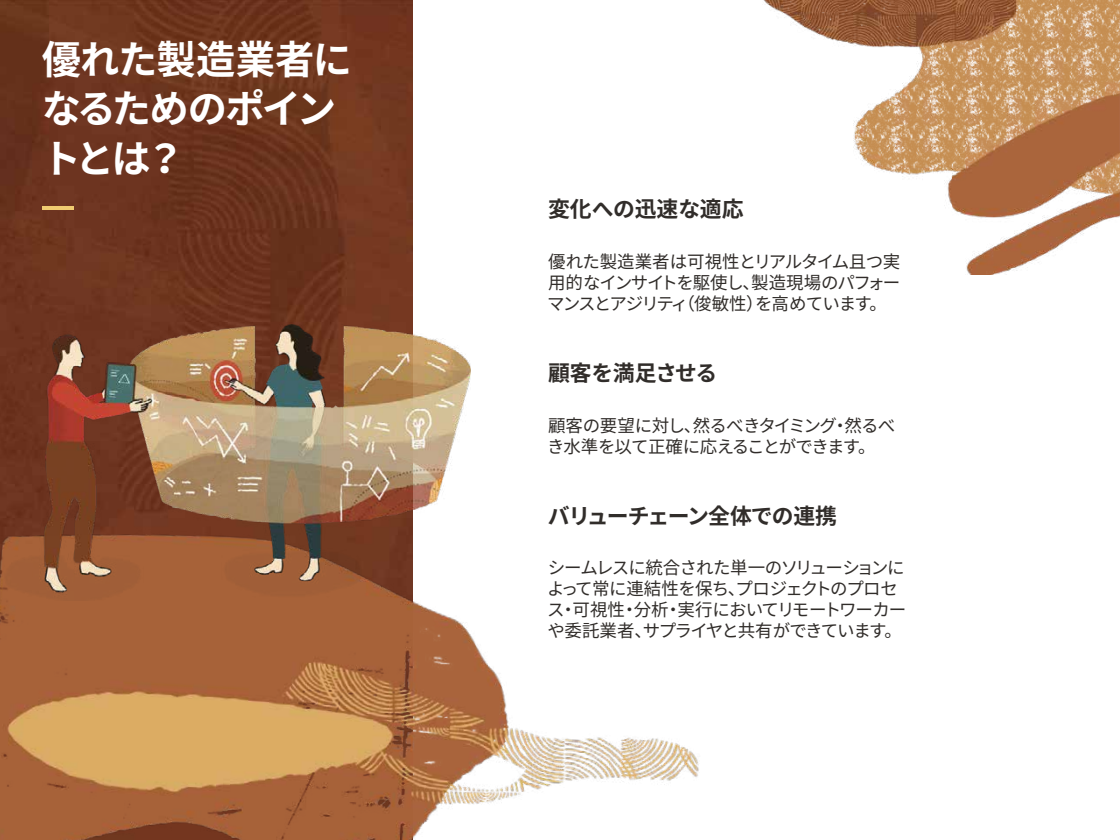
<style>
.page{position:relative;width:1120px;height:840px;background:#fff}
.page>*{position:absolute;margin:0;border:0;box-sizing:border-box;transform-origin:0 0}
.Subhead_1{font:700 39.38px/49.9px "Noto Sans JP";letter-spacing:-.04em;color:#fff}
.t1{font:700 21.88px "Noto Sans JP";letter-spacing:-.05em;color:#312d2a}
.t2{font:700 21.88px "Noto Sans JP";color:#312d2a}
.t3{font:700 21.88px "Noto Sans JP";letter-spacing:-.03em;color:#312d2a}
.t4{font:17.5px/21px "Noto Sans JP";letter-spacing:-.06em;color:#312d2a}
</style>
<div class="page">
<img style="left:0;top:0;width:413px;height:508px">
<hr style="left:42px;top:206px;width:31px;height:4px;background:#f0cc71">
<img style="left:763px;top:0;width:357px;height:275px">
<img style="left:0;top:508px;width:699px;height:332px">
<img style="left:4px;top:325px;width:467px;height:275px">
<p class="Subhead_1" style="left:42px;top:35px;width:312px">優れた製造業者になるためのポイントとは？</p>
<p class="t2" style="left:548px;top:197px;width:197px">変化への迅速な適応</p>
<p class="t4" style="left:547px;top:252px;width:355px;text-align:justify">優れた製造業者は可視性とリアルタイム且つ実用的なインサイトを駆使し、製造現場のパフォーマンスとアジリティ（俊敏性）を高めています。</p>
<p class="t3" style="left:548px;top:361px;width:171px">顧客を満足させる</p>
<p class="t4" style="left:547px;top:415px;width:350px">顧客の要望に対し、然るべきタイミング・然るべき水準を以て正確に応えることができます。</p>
<p class="t1" style="left:548px;top:503px;width:291px">バリューチェーン全体での連携</p>
<p class="t4" style="left:547px;top:558px;width:361px">シームレスに統合された単一のソリューションによって常に連結性を保ち、プロジェクトのプロセス・可視性・分析・実行においてリモートワーカーや委託業者、サプライヤと共有ができています。</p>
</div>
